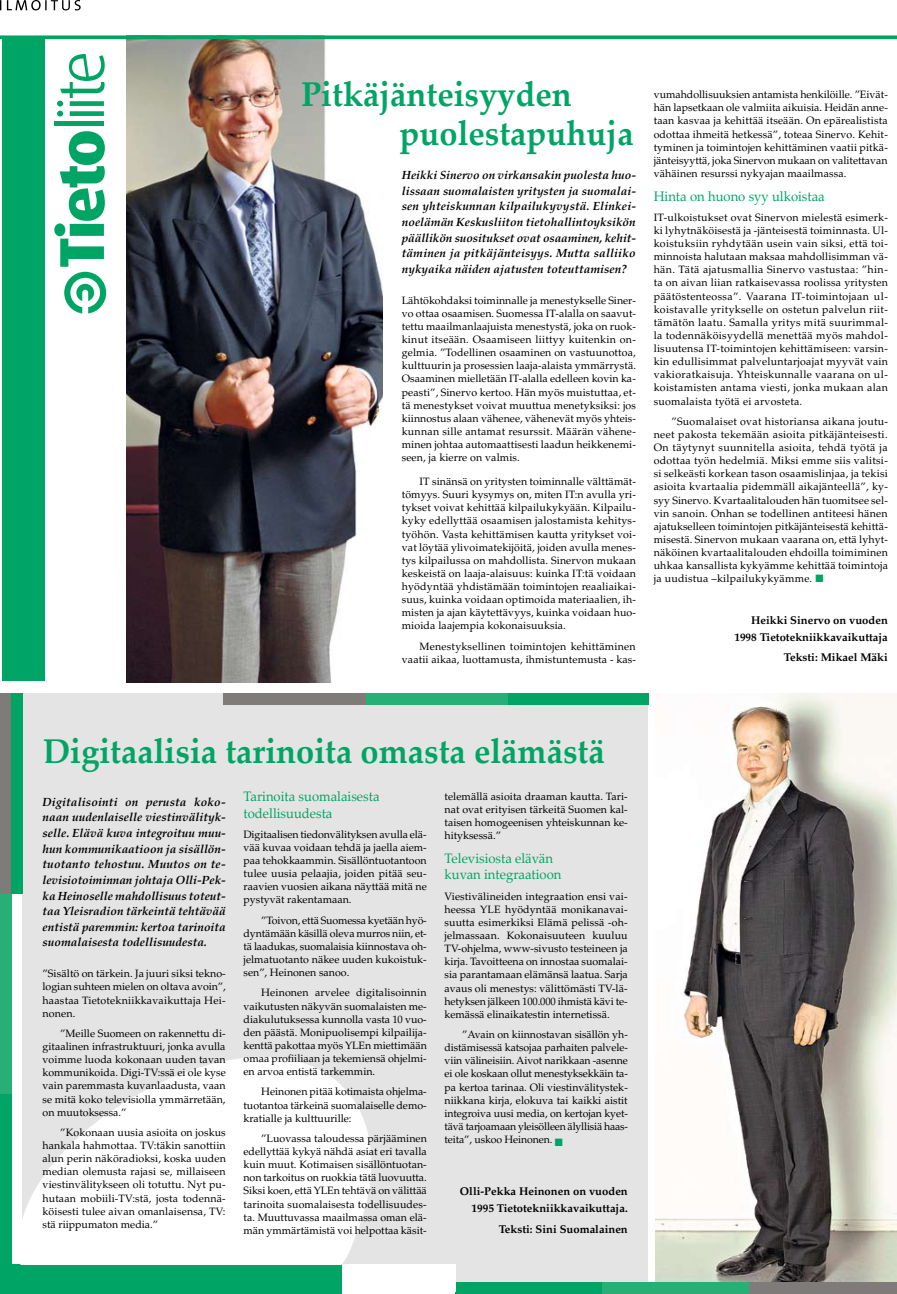
<style>
.page{position:relative;width:897px;height:1294px;background:#fff}
.page>*{position:absolute;margin:0;border:0;box-sizing:border-box;transform-origin:0 0}
.t1{font:800 63.38px "Dax Wide";letter-spacing:-.045em;color:#00a565;scale:.88 1}
.t2{font:700 34.38px/38.8px "Palatino Linotype";color:#00a565;scale:.95 1}
.t3{font:13.75px/16.5px "Palatino Linotype";color:#00a565;scale:.95 1}
.t4{font:italic 700 11.88px/15.6px "Palatino LT Std";color:#000;text-align:justify}
.t5{font:700 11.25px/16.9px "Palatino LT Std";color:#000;text-align:right}
.t6{font:10.62px/13.1px "Palatino LT Std";color:#000;text-align:justify}
.t7{font:10.62px/13.1px "Palatino LT Std";letter-spacing:.02em;color:#000;text-align:right}
.s1{font-weight:400}
.s2{color:#00a565}
</style>
<div class="page">
<svg style="left:0;top:0;width:81px;height:10px"></svg>
<img style="left:126px;top:39px;width:257px;height:643px">
<div style="left:22px;top:693px;width:626px;height:590px;background:#e5e4e4"></div>
<img style="left:656px;top:693px;width:240px;height:589px">
<div style="left:455px;top:1282px;width:148px;height:11px;background:#00a565"></div>
<div style="left:602px;top:1282px;width:147px;height:11px;background:#27af75"></div>
<div style="left:749px;top:1282px;width:147px;height:11px;background:#7f7b78"></div>
<div style="left:308px;top:1263px;width:147px;height:28px;background:#fff"></div>
<div style="left:10px;top:1263px;width:331px;height:30px;background:#00a565"></div>
<div style="left:506px;top:693px;width:142px;height:11px;background:#00a565"></div>
<div style="left:365px;top:693px;width:142px;height:11px;background:#27af75"></div>
<div style="left:223px;top:693px;width:142px;height:11px;background:#7f7b78"></div>
<div style="left:0;top:1093px;width:11px;height:200px;background:#00a565"></div>
<div style="left:0;top:893px;width:11px;height:201px;background:#27af75"></div>
<div style="left:0;top:693px;width:11px;height:200px;background:#7f7b78"></div>
<div style="left:11px;top:693px;width:12px;height:200px;background:#00a565"></div>
<svg style="left:64px;top:272px;width:42px;height:41px"></svg>
<div style="left:2px;top:36px;width:42px;height:645px;background:#00a565"></div>
<svg style="left:0;top:35px;width:896px;height:4px;background:#1aac73"></svg>
<svg style="left:18px;top:1057px;width:366px;height:207px;fill:#fff"></svg>
<h1 class="t1" style="left:45px;top:268px;width:248px;rotate:-90deg">Tieto<span class="s1">liite</span></h1>
<h2 class="t2" style="left:399px;top:73px;width:248px;text-indent:-98px">Pitkäjänteisyyden puolestapuhuja</h2>
<p class="t4" style="left:402px;top:167px;width:236px">Heikki Sinervo on virkansakin puolesta huo&shy;lissaan suomalaisten yritysten ja suomalai&shy;sen yhteiskunnan kilpailukyvystä. Elinkei&shy;noelämän Keskusliiton tietohallintoyksikön päällikön suositukset ovat osaaminen, kehit&shy;täminen ja pitkäjänteisyys. Mutta salliiko nykyaika näiden ajatusten toteuttamisen?</p>
<p class="t6" style="left:402px;top:294px;width:236px">Lähtökohdaksi toiminnalle ja menestykselle Siner&shy;vo ottaa osaamisen. Suomessa IT-alalla on saavut&shy;tettu maailmanlaajuista menestystä, joka on ruok&shy;kinut itseään. Osaamiseen liittyy kuitenkin on&shy;gelmia. ”Todellinen osaaminen on vastuunottoa, kulttuurin ja prosessien laaja-alaista ymmärrystä.<br>Osaaminen mielletään IT-alalla edelleen kovin ka&shy;peasti”, Sinervo kertoo. Hän myös muistuttaa, et&shy;tä menestykset voivat muuttua menetyksiksi: jos kiinnostus alaan vähenee, vähenevät myös yhteis&shy;kunnan sille antamat resurssit. Määrän vähene&shy;minen johtaa automaattisesti laadun heikkenemi&shy;seen, ja kierre on valmis.</p>
<p class="t6" style="left:402px;top:475px;width:236px;text-indent:18px">IT sinänsä on yritysten toiminnalle välttämät&shy;tömyys. Suuri kysymys on, miten IT:n avulla yri&shy;tykset voivat kehittää kilpailukykyään. Kilpailu&shy;kyky edellyttää osaamisen jalostamista kehitys&shy;työhön. Vasta kehittämisen kautta yritykset voi&shy;vat löytää ylivoimatekijöitä, joiden avulla menes&shy;tys kilpailussa on mahdollista. Sinervon mukaan keskeistä on laaja-alaisuus: kuinka IT:tä voidaan hyödyntää yhdistämään toimintojen reaaliaikai&shy;suus, kuinka voidaan optimoida materiaalien, ih&shy;misten ja ajan käytettävyys, kuinka voidaan huo&shy;mioida laajempia kokonaisuuksia.</p>
<p class="t7" style="left:402px;top:639px;width:236px">Menestyksellinen toimintojen kehittäminen vaatii aikaa, luottamusta, ihmistuntemusta - kas-</p>
<p class="t6" style="left:653px;top:88px;width:236px">vumahdollisuuksien antamista henkilöille. ”Eivät&shy;hän lapsetkaan ole valmiita aikuisia. Heidän anne&shy;taan kasvaa ja kehittää itseään. On epärealistista odottaa ihmeitä hetkessä”, toteaa Sinervo. Kehit&shy;tyminen ja toimintojen kehittäminen vaatii pitkä&shy;jänteisyyttä, joka Sinervon mukaan on valitettavan vähäinen resurssi nykyajan maailmassa.</p>
<p class="t3" style="left:653px;top:187px;width:182px">Hinta on huono syy ulkoistaa</p>
<p class="t6" style="left:653px;top:211px;width:236px">IT-ulkoistukset ovat Sinervon mielestä esimerk&shy;ki lyhytnäköisestä ja -jänteisestä toiminnasta. Ul&shy;koistuksiin ryhdytään usein vain siksi, että toi&shy;minnoista halutaan maksaa mahdollisimman vä&shy;hän. Tätä ajatusmallia Sinervo vastustaa: ”hin&shy;ta on aivan liian ratkaisevassa roolissa yritysten päätöstenteossa”. Vaarana IT-toimintojaan ul&shy;koistavalle yritykselle on ostetun palvelun riit&shy;tämätön laatu. Samalla yritys mitä suurimmal&shy;la todennäköisyydellä menettää myös mahdol&shy;lisuutensa IT-toimintojen kehittämiseen: varsin&shy;kin edullisimmat palveluntarjoajat myyvät vain vakioratkaisuja. Yhteiskunnalle vaarana on ul&shy;koistamisten antama viesti, jonka mukaan alan suomalaista työtä ei arvosteta.</p>
<p class="t6" style="left:653px;top:415px;width:236px;text-indent:18px">”Suomalaiset ovat historiansa aikana joutu&shy;neet pakosta tekemään asioita pitkäjänteisesti.<br>On täytynyt suunnitella asioita, tehdä työtä ja odottaa työn hedelmiä. Miksi emme siis valitsi&shy;si selkeästi korkean tason osaamislinjaa, ja tekisi asioita kvartaalia pidemmäll aikajänteellä”, ky&shy;syy Sinervo. Kvartaalitalouden hän tuomitsee sel&shy;vin sanoin. Onhan se todellinen antiteesi hänen ajatukselleen toimintojen pitkäjänteisestä kehittä&shy;misestä. Sinervon mukaan vaarana on, että lyhyt&shy;näköinen kvartaalitalouden ehdoilla toimiminen uhkaa kansallista kykyämme kehittää toimintoja ja uudistua –kilpailukykyämme. <span class="s2">■</span></p>
<p class="t5" style="left:734px;top:612px;width:155px">Heikki Sinervo on vuoden<br>1998 Tietotekniikkavaikuttaja</p>
<p class="t5" style="left:783px;top:649px;width:106px">Teksti: Mikael Mäki</p>
<h2 class="t2" style="left:43px;top:730px;width:592px">Digitaalisia tarinoita omasta elämästä</h2>
<p class="t4" style="left:43px;top:794px;width:185px">Digitalisointi on perusta koko&shy;naan uudenlaiselle viestinvälityk&shy;selle. Elävä kuva integroituu muu&shy;hun kommunikaatioon ja sisällön&shy;tuotanto tehostuu. Muutos on te&shy;levisiotoiminnan johtaja Olli-Pek&shy;ka Heinoselle mahdollisuus toteut&shy;taa Yleisradion tärkeintä tehtävää entistä paremmin: kertoa tarinoita suomalaisesta todellisuudesta.</p>
<p class="t6" style="left:43px;top:967px;width:185px">”Sisältö on tärkein. Ja juuri siksi tekno&shy;logian suhteen mielen on oltava avoin”, haastaa Tietotekniikkavaikuttaja Hei&shy;nonen.</p>
<p class="t6" style="left:43px;top:1026px;width:185px;text-indent:18px">”Meille Suomeen on rakennettu di&shy;gitaalinen infrastruktuuri, jonka avulla voimme luoda kokonaan uuden tavan kommunikoida. Digi-TV:ssä ei ole kyse vain paremmasta kuvanlaadusta, vaan se mitä koko televisiolla ymmärretään, on muutoksessa.”</p>
<p class="t6" style="left:43px;top:1125px;width:185px;text-indent:18px">”Kokonaan uusia asioita on joskus hankala hahmottaa. TV:täkin sanottiin alun perin näköradioksi, koska uuden median olemusta rajasi se, millaiseen viestinvälitykseen oli totuttu. Nyt pu&shy;hutaan mobiili-TV:stä, josta todennä&shy;köisesti tulee aivan omanlaisensa, TV: stä riippumaton media.”</p>
<p class="t3" style="left:243px;top:787px;width:145px">Tarinoita suomalaisesta todellisuudesta</p>
<p class="t6" style="left:243px;top:827px;width:185px">Digitaalisen tiedonvälityksen avulla elä&shy;vää kuvaa voidaan tehdä ja jaella aiem&shy;paa tehokkaammin. Sisällöntuotantoon tulee uusia pelaajia, joiden pitää seu&shy;raavien vuosien aikana näyttää mitä ne pystyvät rakentamaan.</p>
<p class="t6" style="left:243px;top:913px;width:185px;text-indent:18px">”Toivon, että Suomessa kyetään hyö&shy;dyntämään käsillä oleva murros niin, et&shy;tä laadukas, suomalaisia kiinnostava oh&shy;jelmatuotanto näkee uuden kukoistuk&shy;sen”, Heinonen sanoo.</p>
<p class="t6" style="left:243px;top:986px;width:185px;text-indent:18px">Heinonen arvelee digitalisoinnin vaikutusten näkyvän suomalaisten me&shy;diakulutuksessa kunnolla vasta 10 vuo&shy;den päästä. Monipuolisempi kilpailija&shy;kenttä pakottaa myös YLEn miettimään omaa profiiliaan ja tekemiensä ohjelmi&shy;en arvoa entistä tarkemmin.</p>
<p class="t6" style="left:243px;top:1085px;width:185px;text-indent:18px">Heinonen pitää kotimaista ohjelma&shy;tuotantoa tärkeinä suomalaiselle demo&shy;kratialle ja kulttuurille:</p>
<p class="t6" style="left:243px;top:1131px;width:185px;text-indent:18px">”Luovassa taloudessa pärjääminen edellyttää kykyä nähdä asiat eri tavalla kuin muut. Kotimaisen sisällöntuotan&shy;non tarkoitus on ruokkia tätä luovuutta.<br>Siksi koen, että YLEn tehtävä on välittää tarinoita suomalaisesta todellisuudes&shy;ta. Muuttuvassa maailmassa oman elä&shy;män ymmärtämistä voi helpottaa käsit-</p>
<p class="t6" style="left:444px;top:789px;width:185px">telemällä asioita draaman kautta. Tari&shy;nat ovat erityisen tärkeitä Suomen kal&shy;taisen homogeenisen yhteiskunnan ke&shy;hityksessä.”</p>
<p class="t3" style="left:444px;top:849px;width:125px">Televisiosta elävän kuvan integraatioon</p>
<p class="t6" style="left:444px;top:889px;width:185px">Viestivälineiden integraation ensi vai&shy;heessa YLE hyödyntää monikanavai&shy;suutta esimerkiksi Elämä pelissä -oh&shy;jelmassaan. Kokonaisuuteen kuuluu TV-ohjelma, www-sivusto testeineen ja kirja. Tavoitteena on innostaa suomalai&shy;sia parantamaan elämänsä laatua. Sarja avaus oli menestys: välittömästi TV-lä&shy;hetyksen jälkeen 100.000 ihmistä kävi te&shy;kemässä elinaikatestin internetissä.</p>
<p class="t6" style="left:444px;top:1027px;width:185px;text-indent:18px">”Avain on kiinnostavan sisällön yh&shy;distämisessä katsojaa parhaiten palvele&shy;viin välineisiin. Aivot narikkaan -asenne ei ole koskaan ollut menestyksekkäin ta&shy;pa kertoa tarinaa. Oli viestinvälitystek&shy;niikkana kirja, elokuva tai kaikki aistit integroiva uusi media, on kertojan kyet&shy;tävä tarjoamaan yleisölleen älyllisiä haas&shy;teita”, uskoo Heinonen. <span class="s2">■</span></p>
<p class="t5" style="left:460px;top:1183px;width:169px">Olli-Pekka Heinonen on vuoden<br>1995 Tietotekniikkavaikuttaja.</p>
<p class="t5" style="left:498px;top:1220px;width:131px">Teksti: Sini Suomalainen</p>
</div>
